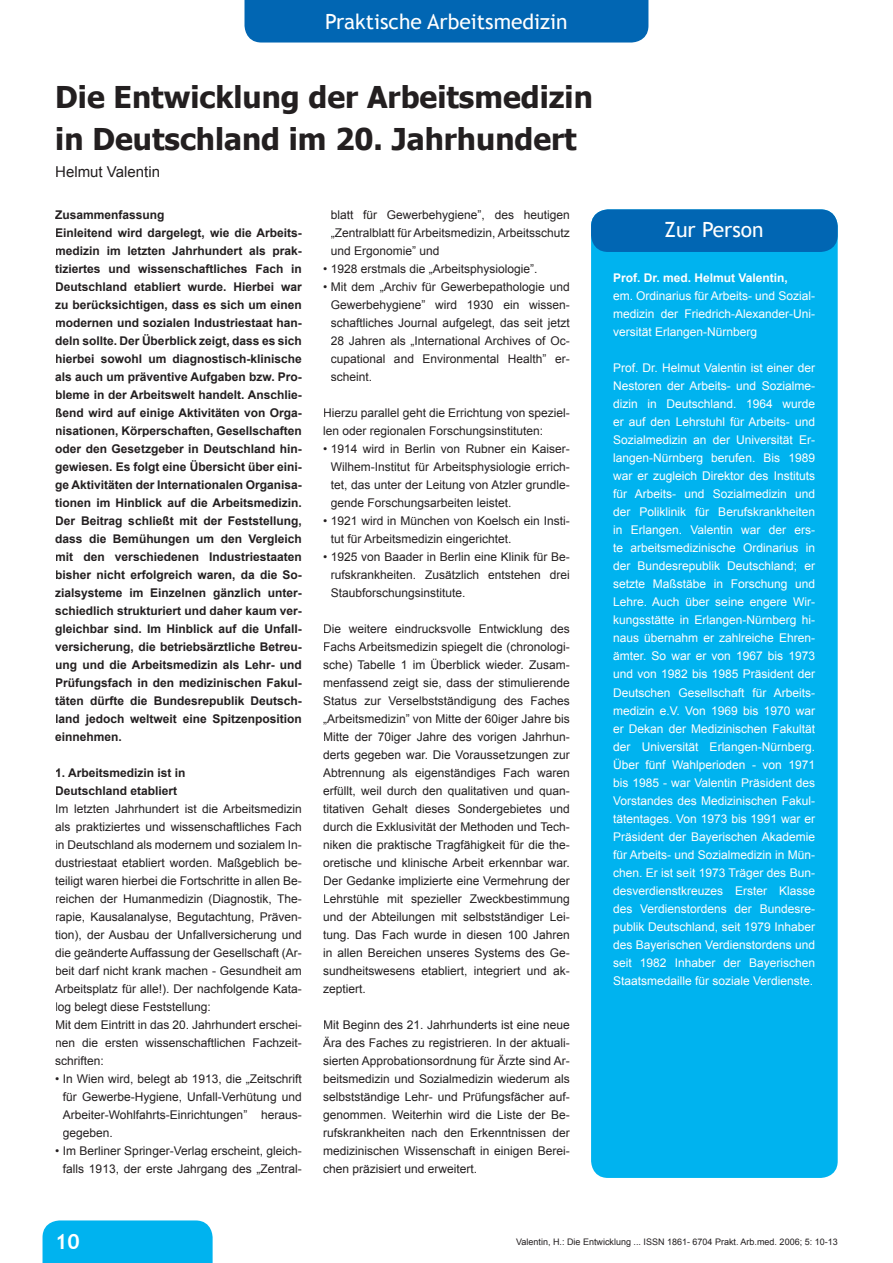
<style>
.page{position:relative;width:893px;height:1263px;background:#fff}
.page>*{position:absolute;margin:0;border:0;box-sizing:border-box;transform-origin:0 0}
.t1{font:700 30px/42px "Tahoma";color:#231f20}
.t2{font:21px "Trebuchet MS";color:#fff}
.t3{font:700 21px "Trebuchet MS";color:#fff}
.t4{font:15px "Arial";color:#231f20}
.t5{font:12px/18px "Arial";color:#231f20;text-align:justify}
.t6{font:12px/18px "Arial";color:#fff;text-align:justify}
.t7{font:700 12px/18px "Arial";color:#231f20}
.t8{font:700 12px "Arial";color:#fff}
.t9{font:9px "Arial";color:#231f20}
</style>
<div class="page">
<div style="left:244px;top:0;width:404px;height:43px;background:#0166b3"></div>
<div style="left:43px;top:1220px;width:170px;height:43px;background:#00b3ef"></div>
<div style="left:591px;top:209px;width:247px;height:969px;background:#00b3ef;border-radius:17px"></div>
<div style="left:591px;top:209px;width:247px;height:43px;background:#0166b3;border-radius:17px"></div>
<h2 class="t2" style="left:325px;top:9px;width:244px">Praktische Arbeitsmedizin</h2>
<h1 class="t1" style="left:55px;top:74px;width:539px">Die Entwicklung der Arbeitsmedizin in Deutschland im 20. Jahrhundert</h1>
<p class="t4" style="left:55px;top:162px;width:106px">Helmut Valentin</p>
<p class="t7" style="left:55px;top:206px;width:248px">Zusammenfassung<br>Einleitend wird dargelegt, wie die Arbeits&shy;medizin im letzten Jahrhundert als prak&shy;tiziertes und wissenschaftliches Fach in Deutschland etabliert wurde. Hierbei war zu berücksichtigen, dass es sich um einen modernen und sozialen Industriestaat han&shy;deln sollte. Der Überblick zeigt, dass es sich hierbei sowohl um diagnostisch-klinische als auch um präventive Aufgaben bzw. Pro&shy;bleme in der Arbeitswelt handelt. Anschlie&shy;ßend wird auf einige Aktivitäten von Orga&shy;nisationen, Körperschaften, Gesellschaften oder den Gesetzgeber in Deutschland hin&shy;gewiesen. Es folgt eine Übersicht über eini&shy;ge Aktivitäten der Internationalen Organisa&shy;tionen im Hinblick auf die Arbeitsmedizin.<br>Der Beitrag schließt mit der Feststellung, dass die Bemühungen um den Vergleich mit den verschiedenen Industriestaaten bisher nicht erfolgreich waren, da die So&shy;zialsysteme im Einzelnen gänzlich unter&shy;schiedlich strukturiert und daher kaum ver&shy;gleichbar sind. Im Hinblick auf die Unfall&shy;versicherung, die betriebsärztliche Betreu&shy;ung und die Arbeitsmedizin als Lehr- und Prüfungsfach in den medizinischen Fakul&shy;täten dürfte die Bundesrepublik Deutsch&shy;land jedoch weltweit eine Spitzenposition einnehmen.</p>
<p class="t7" style="left:55px;top:764px;width:132px">1. Arbeitsmedizin ist in<br>Deutschland etabliert</p>
<p class="t5" style="left:55px;top:799px;width:248px;text-align:left">Im letzten Jahrhundert ist die Arbeitsmedizin als praktiziertes und wissenschaftliches Fach in Deutschland als modernem und sozialem In&shy;dustriestaat etabliert worden. Maßgeblich be&shy;teiligt waren hierbei die Fortschritte in allen Be&shy;reichen der Humanmedizin (Diagnostik, The&shy;rapie, Kausalanalyse, Begutachtung, Präven&shy;tion), der Ausbau der Unfallversicherung und die geänderte Auffassung der Gesellschaft (Ar&shy;beit darf nicht krank machen - Gesundheit am Arbeitsplatz für alle!). Der nachfolgende Kata&shy;log belegt diese Feststellung:<br>Mit dem Eintritt in das 20. Jahrhundert erschei&shy;nen die ersten wissenschaftlichen Fachzeit&shy;schriften:</p>
<p class="t5" style="left:63px;top:1069px;width:241px;text-indent:-8px">• In Wien wird, belegt ab 1913, die „Zeitschrift für Gewerbe-Hygiene, Unfall-Verhütung und Arbeiter-Wohlfahrts-Einrichtungen” heraus&shy;gegeben.</p>
<p class="t5" style="left:55px;top:1141px;width:248px;text-align:right">• Im Berliner Springer-Verlag erscheint, gleich&shy;falls 1913, der erste Jahrgang des „Zentral-</p>
<p class="t5" style="left:331px;top:205px;width:241px">blatt für Gewerbehygiene”, des heutigen „Zentralblatt für Arbeitsmedizin, Arbeitsschutz und Ergonomie” und</p>
<p class="t5" style="left:323px;top:259px;width:216px">• 1928 erstmals die „Arbeitsphysiologie”.</p>
<p class="t5" style="left:331px;top:277px;width:241px;text-indent:-8px">• Mit dem „Archiv für Gewerbepathologie und Gewerbehygiene” wird 1930 ein wissen&shy;schaftliches Journal aufgelegt, das seit jetzt 28 Jahren als „International Archives of Oc&shy;cupational and Environmental Health” er&shy;scheint.</p>
<p class="t5" style="left:323px;top:403px;width:248px">Hierzu parallel geht die Errichtung von speziel&shy;len oder regionalen Forschungsinstituten:</p>
<p class="t5" style="left:331px;top:439px;width:241px;text-indent:-8px">• 1914 wird in Berlin von Rubner ein Kaiser-Wilhem-Institut für Arbeitsphysiologie errich&shy;tet, das unter der Leitung von Atzler grundle&shy;gende Forschungsarbeiten leistet.</p>
<p class="t5" style="left:331px;top:511px;width:241px;text-indent:-8px">• 1921 wird in München von Koelsch ein Insti&shy;tut für Arbeitsmedizin eingerichtet.</p>
<p class="t5" style="left:331px;top:547px;width:241px;text-indent:-8px">• 1925 von Baader in Berlin eine Klinik für Be&shy;rufskrankheiten. Zusätzlich entstehen drei Staubforschungsinstitute.</p>
<p class="t5" style="left:323px;top:619px;width:248px">Die weitere eindrucksvolle Entwicklung des Fachs Arbeitsmedizin spiegelt die (chronologi&shy;sche) Tabelle 1 im Überblick wieder. Zusam&shy;menfassend zeigt sie, dass der stimulierende Status zur Verselbstständigung des Faches „Arbeitsmedizin” von Mitte der 60iger Jahre bis Mitte der 70iger Jahre des vorigen Jahrhun&shy;derts gegeben war. Die Voraussetzungen zur Abtrennung als eigenständiges Fach waren erfüllt, weil durch den qualitativen und quan&shy;titativen Gehalt dieses Sondergebietes und durch die Exklusivität der Methoden und Tech&shy;niken die praktische Tragfähigkeit für die the&shy;oretische und klinische Arbeit erkennbar war.<br>Der Gedanke implizierte eine Vermehrung der Lehrstühle mit spezieller Zweckbestimmung und der Abteilungen mit selbstständiger Lei&shy;tung. Das Fach wurde in diesen 100 Jahren in allen Bereichen unseres Systems des Ge&shy;sundheitswesens etabliert, integriert und ak&shy;zeptiert.</p>
<p class="t5" style="left:323px;top:1015px;width:248px">Mit Beginn des 21. Jahrhunderts ist eine neue Ära des Faches zu registrieren. In der aktuali&shy;sierten Approbationsordnung für Ärzte sind Ar&shy;beitsmedizin und Sozialmedizin wiederum als selbstständige Lehr- und Prüfungsfächer auf&shy;genommen. Weiterhin wird die Liste der Be&shy;rufskrankheiten nach den Erkenntnissen der medizinischen Wissenschaft in einigen Berei&shy;chen präzisiert und erweitert.</p>
<h2 class="t2" style="left:664px;top:217px;width:101px">Zur Person</h2>
<p class="t8" style="left:613px;top:270px;width:176px">Prof. Dr. med. Helmut Valentin,</p>
<p class="t6" style="left:613px;top:287px;width:203px">em. Ordinarius für Arbeits- und Sozial&shy;medizin der Friedrich-Alexander-Uni&shy;versität Erlangen-Nürnberg</p>
<p class="t6" style="left:613px;top:359px;width:203px">Prof. Dr. Helmut Valentin ist einer der Nestoren der Arbeits- und Sozialme&shy;dizin in Deutschland. 1964 wurde er auf den Lehrstuhl für Arbeits- und Sozialmedizin an der Universität Er&shy;langen-Nürnberg berufen. Bis 1989 war er zugleich Direktor des Instituts für Arbeits- und Sozialmedizin und der Poliklinik für Berufskrankheiten in Erlangen. Valentin war der ers&shy;te arbeitsmedizinische Ordinarius in der Bundesrepublik Deutschland; er setzte Maßstäbe in Forschung und Lehre. Auch über seine engere Wir&shy;kungsstätte in Erlangen-Nürnberg hi&shy;naus übernahm er zahlreiche Ehren&shy;ämter. So war er von 1967 bis 1973 und von 1982 bis 1985 Präsident der Deutschen Gesellschaft für Arbeits&shy;medizin e.V. Von 1969 bis 1970 war er Dekan der Medizinischen Fakultät der Universität Erlangen-Nürnberg.<br>Über fünf Wahlperioden - von 1971 bis 1985 - war Valentin Präsident des Vorstandes des Medizinischen Fakul&shy;tätentages. Von 1973 bis 1991 war er Präsident der Bayerischen Akademie für Arbeits- und Sozialmedizin in Mün&shy;chen. Er ist seit 1973 Träger des Bun&shy;desverdienstkreuzes Erster Klasse des Verdienstordens der Bundesre&shy;publik Deutschland, seit 1979 Inhaber des Bayerischen Verdienstordens und seit 1982 Inhaber der Bayerischen Staatsmedaille für soziale Verdienste.</p>
<h2 class="t3" style="left:55px;top:1229px;width:26px">10</h2>
<p class="t9" style="left:516px;top:1236px;width:323px">Valentin, H.: Die Entwicklung ... ISSN 1861- 6704 Prakt. Arb.med. 2006; 5: 10-13</p>
</div>
